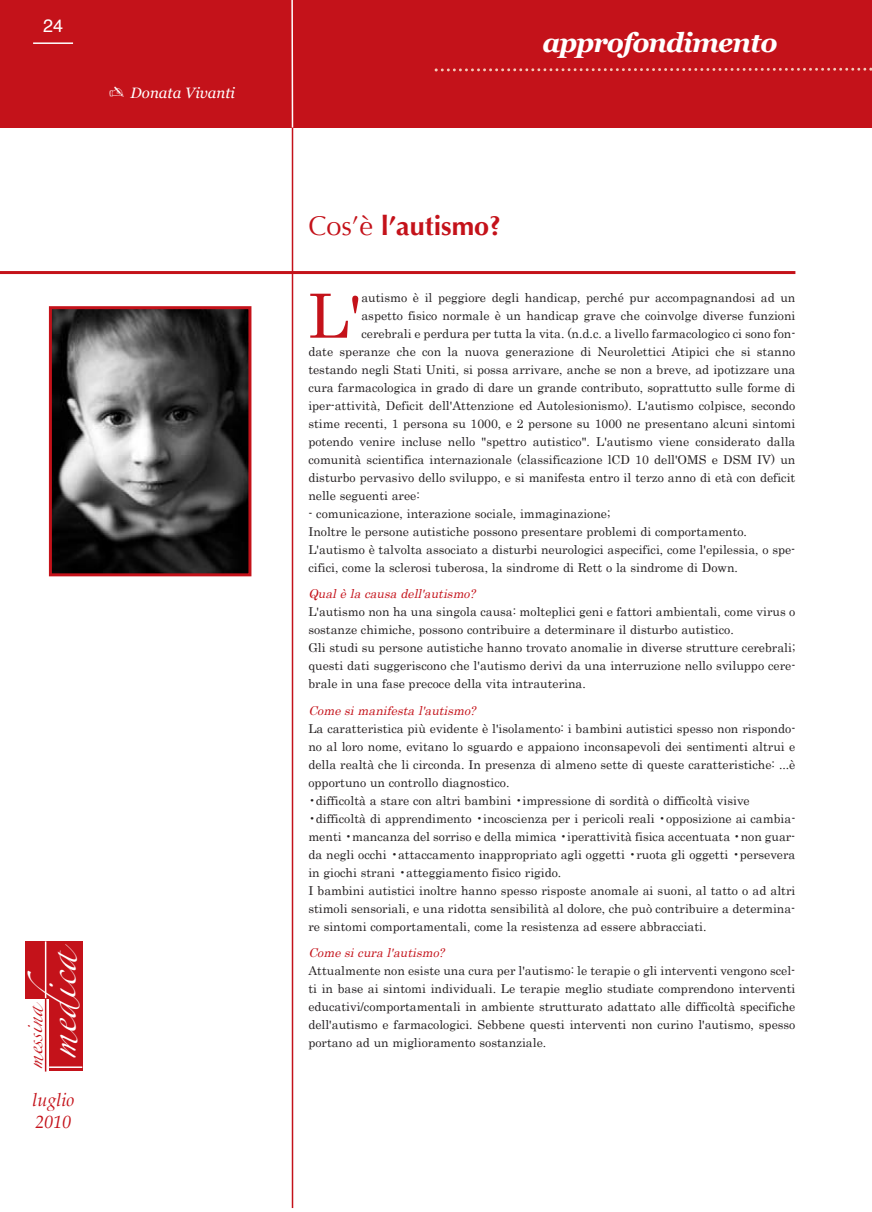
<style>
.page{position:relative;width:872px;height:1212px;background:#fff}
.page>*{position:absolute;margin:0;border:0;box-sizing:border-box;transform-origin:0 0}
.t1{font:60.9px "Century";color:#c4121a}
.t2{font:28.35px "Zapfino";color:#fff}
.t3{font:italic 700 27px "Georgia";letter-spacing:-.035em;color:#fff}
.t4{font:700 27px "Optima";color:#c4121a}
.t5{font:italic 18px/21.9px "Palatino";color:#c4121a}
.t6{font:18px "Helvetica";color:#fff}
.t7{font:15.15px "Zapfino";color:#c4121a}
.t8{font:italic 15px "Georgia";color:#fff}
.t9{font:12.3px/18px "Century";color:#231f20}
.t10{font:italic 12.3px "Century";color:#c4121a}
.s1{font-weight:400}
</style>
<div class="page">
<div style="left:0;top:0;width:872px;height:128px;background:#c4121a"></div>
<div style="left:25px;top:941px;width:57px;height:130px;background:#c4121a"></div>
<div style="left:24px;top:999px;width:25px;height:74px;background:#fff"></div>
<hr style="left:45px;top:998px;width:1px;height:73px;background:#c4121a">
<hr style="left:45px;top:941px;width:1px;height:57px;background:#fff">
<hr style="left:49px;top:1066px;width:33px;height:2px;background:#fff">
<hr style="left:33px;top:42px;width:40px;height:2px;background:#fff">
<hr style="left:292px;top:0;width:1px;height:1208px;background:#c4121a">
<hr style="left:0;top:271px;width:795px;height:3px;background:#c4121a">
<hr style="left:291px;top:0;width:2px;height:128px;background:#fff">
<img style="left:53px;top:310px;width:194px;height:262px">
<div style="left:49px;top:306px;width:202px;height:270px;border:3px solid #c4121a"></div>
<svg style="left:434px;top:67px;width:438px;height:5px"></svg>
<h3 class="t6" style="left:43px;top:18px;width:22px">24</h3>
<p class="t8" style="left:131px;top:85px;width:106px">Donata Vivanti</p>
<h2 class="t2" style="left:49px;top:1058px;width:116px;rotate:-90deg">medica</h2>
<p class="t7" style="left:28px;top:1069px;width:68px;rotate:-90deg">messina</p>
<h3 class="t5" style="left:32px;top:1090px;width:43px">luglio<br>2010</h3>
<h3 class="t3" style="left:542px;top:27px;width:236px">approfondimento</h3>
<h3 class="t4" style="left:308px;top:210px;width:194px"><span class="s1">Cos’è</span> l’autismo?</h3>
<h1 class="t1" style="left:308px;top:278px;width:55px">L'</h1>
<p class="t9" style="left:361px;top:288px;width:435px">autismo è il peggiore degli handicap, perché pur accompagnandosi ad un</p>
<p class="t9" style="left:361px;top:306px;width:435px">aspetto fisico normale è un handicap grave che coinvolge diverse funzioni</p>
<p class="t9" style="left:361px;top:324px;width:435px">cerebrali e perdura per tutta la vita. (n.d.c. a livello farmacologico ci sono fon-</p>
<p class="t9" style="left:308px;top:342px;width:488px">date speranze che con la nuova generazione di Neurolettici Atipici che si stanno</p>
<p class="t9" style="left:308px;top:360px;width:488px">testando negli Stati Uniti, si possa arrivare, anche se non a breve, ad ipotizzare una</p>
<p class="t9" style="left:308px;top:378px;width:488px">cura farmacologica in grado di dare un grande contributo, soprattutto sulle forme di</p>
<p class="t9" style="left:308px;top:396px;width:488px">iper-attività, Deficit dell'Attenzione ed Autolesionismo). L'autismo colpisce, secondo</p>
<p class="t9" style="left:308px;top:414px;width:488px">stime recenti, 1 persona su 1000, e 2 persone su 1000 ne presentano alcuni sintomi</p>
<p class="t9" style="left:308px;top:432px;width:488px">potendo venire incluse nello "spettro autistico". L'autismo viene considerato dalla</p>
<p class="t9" style="left:308px;top:450px;width:488px">comunità scientifica internazionale (classificazione lCD 10 dell'OMS e DSM IV) un</p>
<p class="t9" style="left:308px;top:468px;width:488px">disturbo pervasivo dello sviluppo, e si manifesta entro il terzo anno di età con deficit</p>
<p class="t9" style="left:308px;top:486px;width:113px">nelle seguenti aree:</p>
<p class="t9" style="left:308px;top:504px;width:488px">- comunicazione, interazione sociale, immaginazione;<br>Inoltre le persone autistiche possono presentare problemi di comportamento.<br>L'autismo è talvolta associato a disturbi neurologici aspecifici, come l'epilessia, o spe&shy;cifici, come la sclerosi tuberosa, la sindrome di Rett o la sindrome di Down.</p>
<p class="t10" style="left:308px;top:586px;width:171px">Qual è la causa dell'autismo?</p>
<p class="t9" style="left:308px;top:602px;width:488px">L'autismo non ha una singola causa: molteplici geni e fattori ambientali, come virus o sostanze chimiche, possono contribuire a determinare il disturbo autistico.<br>Gli studi su persone autistiche hanno trovato anomalie in diverse strutture cerebrali; questi dati suggeriscono che l'autismo derivi da una interruzione nello sviluppo cere&shy;brale in una fase precoce della vita intrauterina.</p>
<p class="t10" style="left:308px;top:703px;width:172px">Come si manifesta l'autismo?</p>
<p class="t9" style="left:308px;top:719px;width:488px;text-align:justify">La caratteristica più evidente è l'isolamento: i bambini autistici spesso non rispondo&shy;no al loro nome, evitano lo sguardo e appaiono inconsapevoli dei sentimenti altrui e della realtà che li circonda. In presenza di almeno sette di queste caratteristiche: ...è opportuno un controllo diagnostico.</p>
<p class="t9" style="left:308px;top:791px;width:443px">•difficoltà a stare con altri bambini •impressione di sordità o difficoltà visive</p>
<p class="t9" style="left:308px;top:809px;width:488px">•difficoltà di apprendimento •incoscienza per i pericoli reali •opposizione ai cambia&shy;menti •mancanza del sorriso e della mimica •iperattività fisica accentuata •non guar&shy;da negli occhi •attaccamento inappropriato agli oggetti •ruota gli oggetti •persevera in giochi strani •atteggiamento fisico rigido.<br>I bambini autistici inoltre hanno spesso risposte anomale ai suoni, al tatto o ad altri stimoli sensoriali, e una ridotta sensibilità al dolore, che può contribuire a determina&shy;re sintomi comportamentali, come la resistenza ad essere abbracciati.</p>
<p class="t10" style="left:308px;top:945px;width:140px">Come si cura l'autismo?</p>
<p class="t9" style="left:308px;top:961px;width:488px;text-align:justify">Attualmente non esiste una cura per l'autismo: le terapie o gli interventi vengono scel&shy;ti in base ai sintomi individuali. Le terapie meglio studiate comprendono interventi educativi/comportamentali in ambiente strutturato adattato alle difficoltà specifiche dell'autismo e farmacologici. Sebbene questi interventi non curino l'autismo, spesso portano ad un miglioramento sostanziale.</p>
</div>
